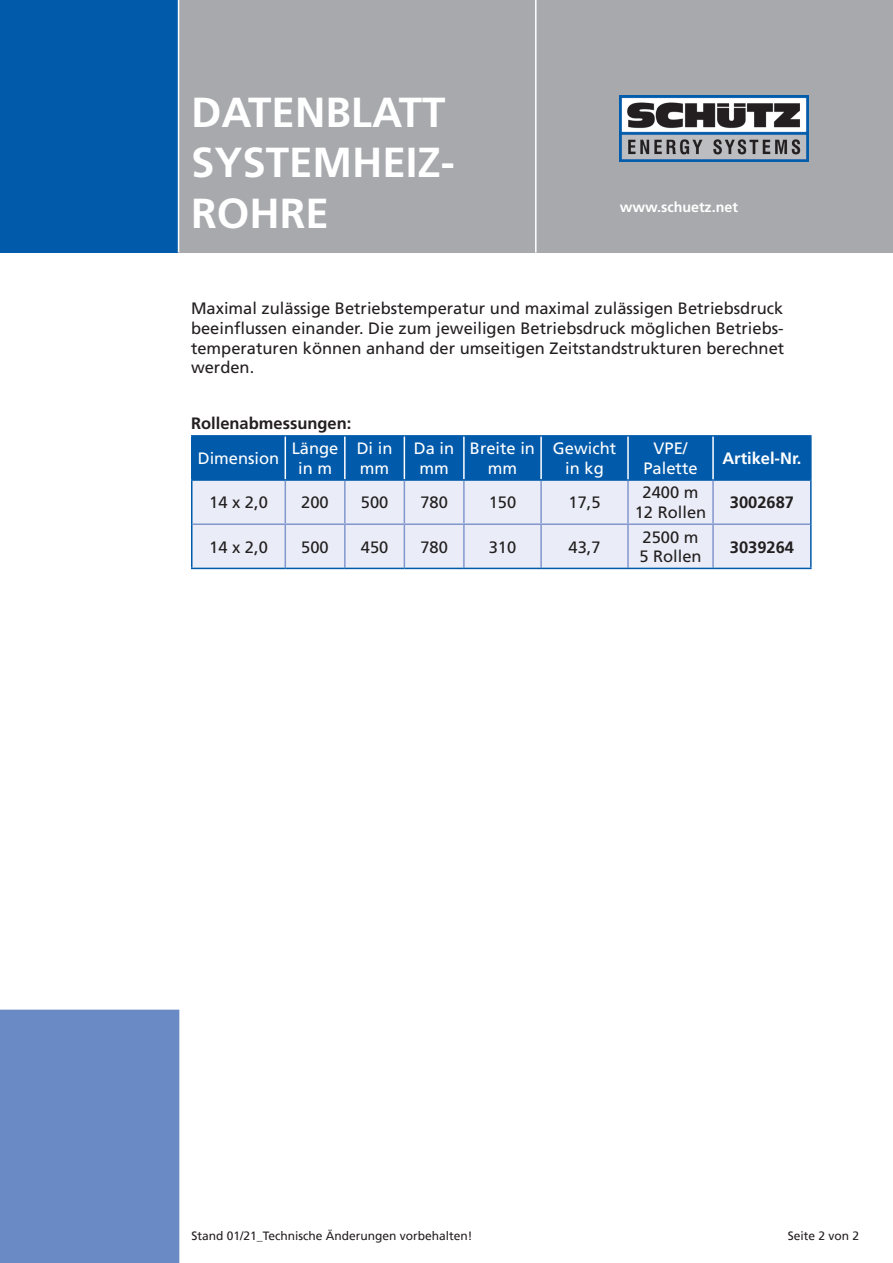
<style>
.page{position:relative;width:893px;height:1263px;background:#fff}
.page>*{position:absolute;margin:0;border:0;box-sizing:border-box;transform-origin:0 0}
.t1{font:700 42px/50.4px "Frutiger LT Std";color:#fff}
.t2{font:16.5px/19.8px "Frutiger LT Std";color:#231f20}
.t3{font:16.5px/19.8px "Frutiger LT Std";color:#fff;text-align:center}
.t4{font:700 16.5px "Frutiger LT Std";color:#231f20}
.t5{font:700 16.5px "Frutiger LT Std";color:#fff}
.t6{font:700 14.25px "Frutiger LT Std";color:#fff}
.t7{font:12px "Frutiger";color:#231f20}
</style>
<div class="page">
<div style="left:179px;top:0;width:178px;height:253px;background:#a8a9ad"></div>
<div style="left:357px;top:0;width:179px;height:253px;background:#a8a9ad"></div>
<div style="left:536px;top:0;width:178px;height:253px;background:#a8a9ad"></div>
<div style="left:714px;top:0;width:179px;height:253px;background:#a8a9ad"></div>
<div style="left:0;top:0;width:179px;height:253px;background:#015aaa"></div>
<hr style="left:535px;top:0;width:1px;height:253px;background:#fff">
<hr style="left:178px;top:0;width:1px;height:253px;background:#fff">
<div style="left:0;top:1010px;width:179px;height:253px;background:#6a8ac5"></div>
<img style="left:620px;top:96px;width:189px;height:66px">
<div style="left:192px;top:437px;width:618px;height:42px;background:#015aaa"></div>
<div style="left:192px;top:481px;width:618px;height:87px;background:#eaedf7"></div>
<hr style="left:191px;top:435px;width:94px;height:2px;background:#015aaa">
<hr style="left:285px;top:435px;width:60px;height:2px;background:#015aaa">
<hr style="left:345px;top:435px;width:59px;height:2px;background:#015aaa">
<hr style="left:404px;top:435px;width:60px;height:2px;background:#015aaa">
<hr style="left:464px;top:435px;width:77px;height:2px;background:#015aaa">
<hr style="left:541px;top:435px;width:87px;height:2px;background:#015aaa">
<hr style="left:628px;top:435px;width:85px;height:2px;background:#015aaa">
<hr style="left:713px;top:435px;width:99px;height:2px;background:#015aaa">
<hr style="left:810px;top:437px;width:2px;height:42px;background:#015aaa">
<hr style="left:810px;top:481px;width:2px;height:43px;background:#015aaa">
<hr style="left:285px;top:481px;width:1px;height:42px;background:#8197cd">
<hr style="left:344px;top:481px;width:2px;height:42px;background:#8197cd">
<hr style="left:404px;top:481px;width:1px;height:42px;background:#8197cd">
<hr style="left:463px;top:481px;width:2px;height:42px;background:#8197cd">
<hr style="left:540px;top:481px;width:2px;height:42px;background:#8197cd">
<hr style="left:285px;top:525px;width:1px;height:43px;background:#8197cd">
<hr style="left:344px;top:525px;width:2px;height:43px;background:#8197cd">
<hr style="left:404px;top:525px;width:1px;height:43px;background:#8197cd">
<hr style="left:463px;top:525px;width:2px;height:43px;background:#8197cd">
<hr style="left:540px;top:525px;width:2px;height:43px;background:#8197cd">
<hr style="left:191px;top:437px;width:1px;height:42px;background:#015aaa">
<hr style="left:191px;top:481px;width:1px;height:43px;background:#015aaa">
<hr style="left:285px;top:437px;width:1px;height:42px;background:#fff">
<hr style="left:344px;top:437px;width:2px;height:42px;background:#fff">
<hr style="left:404px;top:437px;width:1px;height:42px;background:#fff">
<hr style="left:463px;top:437px;width:2px;height:42px;background:#fff">
<hr style="left:540px;top:437px;width:2px;height:42px;background:#fff">
<hr style="left:191px;top:479px;width:94px;height:2px;background:#015aaa">
<hr style="left:285px;top:479px;width:60px;height:2px;background:#015aaa">
<hr style="left:345px;top:479px;width:59px;height:2px;background:#015aaa">
<hr style="left:404px;top:479px;width:60px;height:2px;background:#015aaa">
<hr style="left:464px;top:479px;width:77px;height:2px;background:#015aaa">
<hr style="left:541px;top:479px;width:87px;height:2px;background:#015aaa">
<hr style="left:628px;top:479px;width:85px;height:2px;background:#015aaa">
<hr style="left:713px;top:479px;width:99px;height:2px;background:#015aaa">
<hr style="left:627px;top:437px;width:2px;height:42px;background:#fff">
<hr style="left:627px;top:481px;width:2px;height:42px;background:#8197cd">
<hr style="left:627px;top:525px;width:2px;height:43px;background:#8197cd">
<hr style="left:192px;top:523px;width:93px;height:2px;background:#8197cd">
<hr style="left:285px;top:523px;width:60px;height:2px;background:#8197cd">
<hr style="left:345px;top:523px;width:59px;height:2px;background:#8197cd">
<hr style="left:404px;top:523px;width:60px;height:2px;background:#8197cd">
<hr style="left:464px;top:523px;width:77px;height:2px;background:#8197cd">
<hr style="left:541px;top:523px;width:87px;height:2px;background:#8197cd">
<hr style="left:712px;top:437px;width:2px;height:42px;background:#fff">
<hr style="left:712px;top:481px;width:2px;height:42px;background:#8197cd">
<hr style="left:628px;top:523px;width:85px;height:2px;background:#8197cd">
<hr style="left:713px;top:523px;width:97px;height:2px;background:#8197cd">
<hr style="left:712px;top:525px;width:2px;height:43px;background:#8197cd">
<hr style="left:191px;top:524px;width:1px;height:44px;background:#015aaa">
<hr style="left:810px;top:524px;width:2px;height:44px;background:#015aaa">
<hr style="left:191px;top:568px;width:94px;height:1px;background:#015aaa">
<hr style="left:285px;top:568px;width:60px;height:1px;background:#015aaa">
<hr style="left:345px;top:568px;width:59px;height:1px;background:#015aaa">
<hr style="left:404px;top:568px;width:60px;height:1px;background:#015aaa">
<hr style="left:464px;top:568px;width:77px;height:1px;background:#015aaa">
<hr style="left:541px;top:568px;width:87px;height:1px;background:#015aaa">
<hr style="left:628px;top:568px;width:85px;height:1px;background:#015aaa">
<hr style="left:713px;top:568px;width:99px;height:1px;background:#015aaa">
<p class="t1" style="left:191px;top:87px;width:265px">DATENBLATT<br>SYSTEMHEIZ-<br>ROHRE</p>
<p class="t6" style="left:620px;top:199px;width:119px">www.schuetz.net</p>
<p class="t2" style="left:191px;top:298px;width:594px">Maximal zulässige Betriebstemperatur und maximal zulässigen Betriebsdruck beeinflussen einander. Die zum jeweiligen Betriebsdruck möglichen Betriebs-</p>
<p class="t2" style="left:191px;top:338px;width:595px">temperaturen können anhand der umseitigen Zeitstandstrukturen berechnet werden.</p>
<p class="t4" style="left:191px;top:414px;width:162px">Rollenabmessungen:</p>
<p class="t3" style="left:198px;top:449px;width:83px">Dimension</p>
<p class="t3" style="left:292px;top:439px;width:48px">Länge in m</p>
<p class="t3" style="left:357px;top:439px;width:37px;text-align:left">Di in mm</p>
<p class="t3" style="left:414px;top:439px;width:42px">Da in mm</p>
<p class="t3" style="left:470px;top:439px;width:67px">Breite in mm</p>
<p class="t3" style="left:553px;top:439px;width:65px">Gewicht in kg</p>
<p class="t3" style="left:643px;top:439px;width:56px">VPE/<br>Palette</p>
<p class="t5" style="left:722px;top:449px;width:81px">Artikel-Nr.</p>
<p class="t2" style="left:209px;top:493px;width:60px">14 x 2,0</p>
<p class="t2" style="left:301px;top:493px;width:29px">200</p>
<p class="t2" style="left:361px;top:493px;width:29px">500</p>
<p class="t2" style="left:420px;top:493px;width:29px">780</p>
<p class="t2" style="left:489px;top:493px;width:29px">150</p>
<p class="t2" style="left:568px;top:493px;width:34px">17,5</p>
<p class="t2" style="left:635px;top:483px;width:73px;text-align:center">2400 m<br>12 Rollen</p>
<p class="t4" style="left:730px;top:493px;width:66px">3002687</p>
<p class="t2" style="left:209px;top:537px;width:60px">14 x 2,0</p>
<p class="t2" style="left:301px;top:537px;width:29px">500</p>
<p class="t2" style="left:361px;top:537px;width:29px">450</p>
<p class="t2" style="left:420px;top:537px;width:29px">780</p>
<p class="t2" style="left:489px;top:537px;width:29px">310</p>
<p class="t2" style="left:568px;top:537px;width:34px">43,7</p>
<p class="t2" style="left:643px;top:527px;width:57px">2500 m</p>
<p class="t2" style="left:639px;top:547px;width:64px">5 Rollen</p>
<p class="t4" style="left:730px;top:537px;width:66px">3039264</p>
<p class="t7" style="left:191px;top:1229px;width:283px">Stand 01/21_Technische Änderungen vorbehalten!</p>
<p class="t7" style="left:788px;top:1229px;width:73px">Seite 2 von 2</p>
</div>
